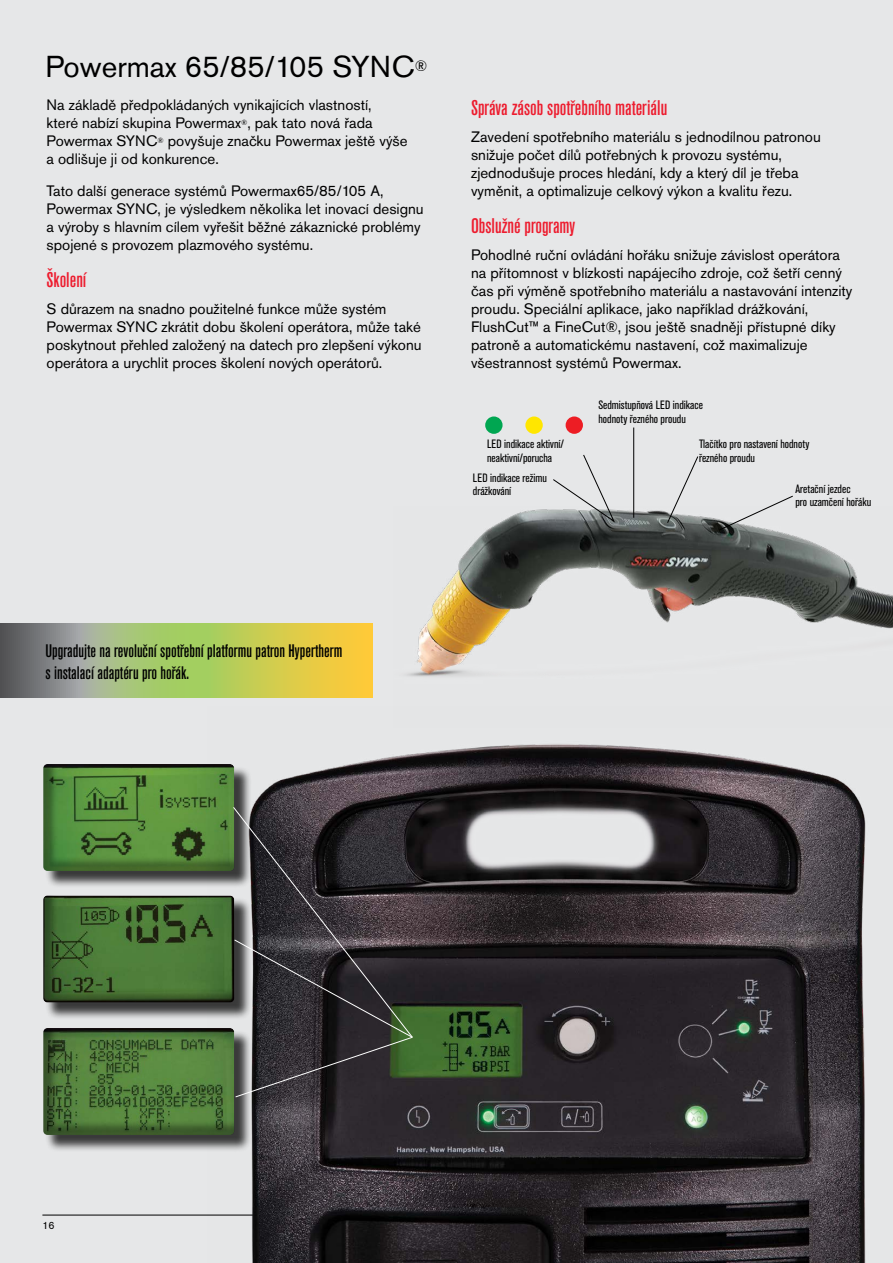
<style>
.page{position:relative;width:893px;height:1263px;background:#e6e7e8}
.page>*{position:absolute;margin:0;border:0;box-sizing:border-box;transform-origin:0 0}
.t1{font:30px "Akzidenz Grotesk Pro";color:#000}
.t2{font:500 condensed 21px "Akzidenz Grotesk Pro";color:#ed1c2e}
.t3{font:500 condensed 18px/22.5px "Akzidenz Grotesk Pro";color:#000}
.t4{font:15px/18px "Akzidenz Grotesk Pro";color:#000}
.t5{font:condensed 12px/13.5px "Akzidenz Grotesk Pro";color:#000}
.t6{font:10.5px "Akzidenz Grotesk Pro";color:#000}
</style>
<div class="page">
<hr style="left:42px;top:1215px;width:792px;height:1px;background:#000">
<img style="left:208px;top:744px;width:658px;height:519px">
<img style="left:407px;top:507px;width:486px;height:170px">
<div style="left:525px;top:416px;width:18px;height:18px;background:#ffe600;border-radius:50%"></div>
<div style="left:485px;top:416px;width:18px;height:18px;background:#00a651;border-radius:50%"></div>
<div style="left:566px;top:416px;width:17px;height:18px;background:#ed1d24;border-radius:50%"></div>
<svg style="left:552px;top:454px;width:64px;height:69px"></svg>
<hr style="left:633px;top:427px;width:1px;height:91px;background:#000">
<svg style="left:718px;top:495px;width:76px;height:36px"></svg>
<svg style="left:666px;top:456px;width:33px;height:68px"></svg>
<div style="left:45px;top:766px;width:207px;height:122px;background:#000;opacity:.75"></div>
<div style="left:29px;top:752px;width:218px;height:120px;background:#000;opacity:.35"></div>
<div style="left:45px;top:897px;width:207px;height:123px;background:#000;opacity:.75"></div>
<div style="left:29px;top:883px;width:218px;height:120px;background:#000;opacity:.35"></div>
<div style="left:45px;top:1030px;width:207px;height:122px;background:#000;opacity:.75"></div>
<div style="left:29px;top:1016px;width:218px;height:120px;background:#000;opacity:.35"></div>
<svg style="left:232px;top:806px;width:181px;height:292px;background:#3c3a3c"></svg>
<svg style="left:0;top:623px;width:373px;height:74px;background:#b2b764"></svg>
<h1 class="t1" style="left:45px;top:47px;width:383px">Powermax 65/85/105 SYNC<sup>®</sup></h1>
<p class="t4" style="left:47px;top:96px;width:362px">Na základě předpokládaných vynikajících vlastností,<br>které nabízí skupina Powermax<sup>®</sup>, pak tato nová řada Powermax SYNC<sup>®</sup> povyšuje značku Powermax ještě výše a odlišuje ji od konkurence.</p>
<p class="t4" style="left:47px;top:181px;width:379px">Tato další generace systémů Powermax65/85/105 A, Powermax SYNC, je výsledkem několika let inovací designu a výroby s hlavním cílem vyřešit běžné zákaznické problémy spojené s provozem plazmového systému.</p>
<h2 class="t2" style="left:47px;top:266px;width:41px">Školení</h2>
<p class="t4" style="left:47px;top:300px;width:377px">S důrazem na snadno použitelné funkce může systém Powermax SYNC zkrátit dobu školení operátora, může také poskytnout přehled založený na datech pro zlepšení výkonu operátora a urychlit proces školení nových operátorů.</p>
<h2 class="t2" style="left:471px;top:94px;width:198px">Správa zásob spotřebního materiálu</h2>
<p class="t4" style="left:471px;top:127px;width:351px">Zavedení spotřebního materiálu s jednodílnou patronou snižuje počet dílů potřebných k provozu systému, zjednodušuje proces hledání, kdy a který díl je třeba vyměnit, a optimalizuje celkový výkon a kvalitu řezu.</p>
<h2 class="t2" style="left:471px;top:212px;width:106px">Obslužné programy</h2>
<p class="t4" style="left:471px;top:246px;width:383px">Pohodlné ruční ovládání hořáku snižuje závislost operátora na přítomnost v blízkosti napájecího zdroje, což šetří cenný čas při výměně spotřebního materiálu a nastavování intenzity proudu. Speciální aplikace, jako například drážkování, FlushCut™ a FineCut®, jsou ještě snadněji přístupné díky patroně a automatickému nastavení, což maximalizuje všestrannost systémů Powermax.</p>
<p class="t5" style="left:487px;top:437px;width:79px">LED indikace aktivní/ neaktivní/porucha</p>
<p class="t5" style="left:473px;top:471px;width:75px">LED indikace režimu drážkování</p>
<p class="t5" style="left:598px;top:398px;width:106px">Sedmistupňová LED indikace hodnoty řezného proudu</p>
<p class="t5" style="left:699px;top:437px;width:112px">Tlačítko pro nastavení hodnoty řezného proudu</p>
<p class="t5" style="left:795px;top:482px;width:77px">Aretační jezdec<br>pro uzamčení hořáku</p>
<p class="t3" style="left:45px;top:638px;width:299px">Upgradujte na revoluční spotřební platformu patron Hypertherm s instalací adaptéru pro hořák.</p>
<p class="t6" style="left:42px;top:1218px;width:14px">16</p>
</div>
